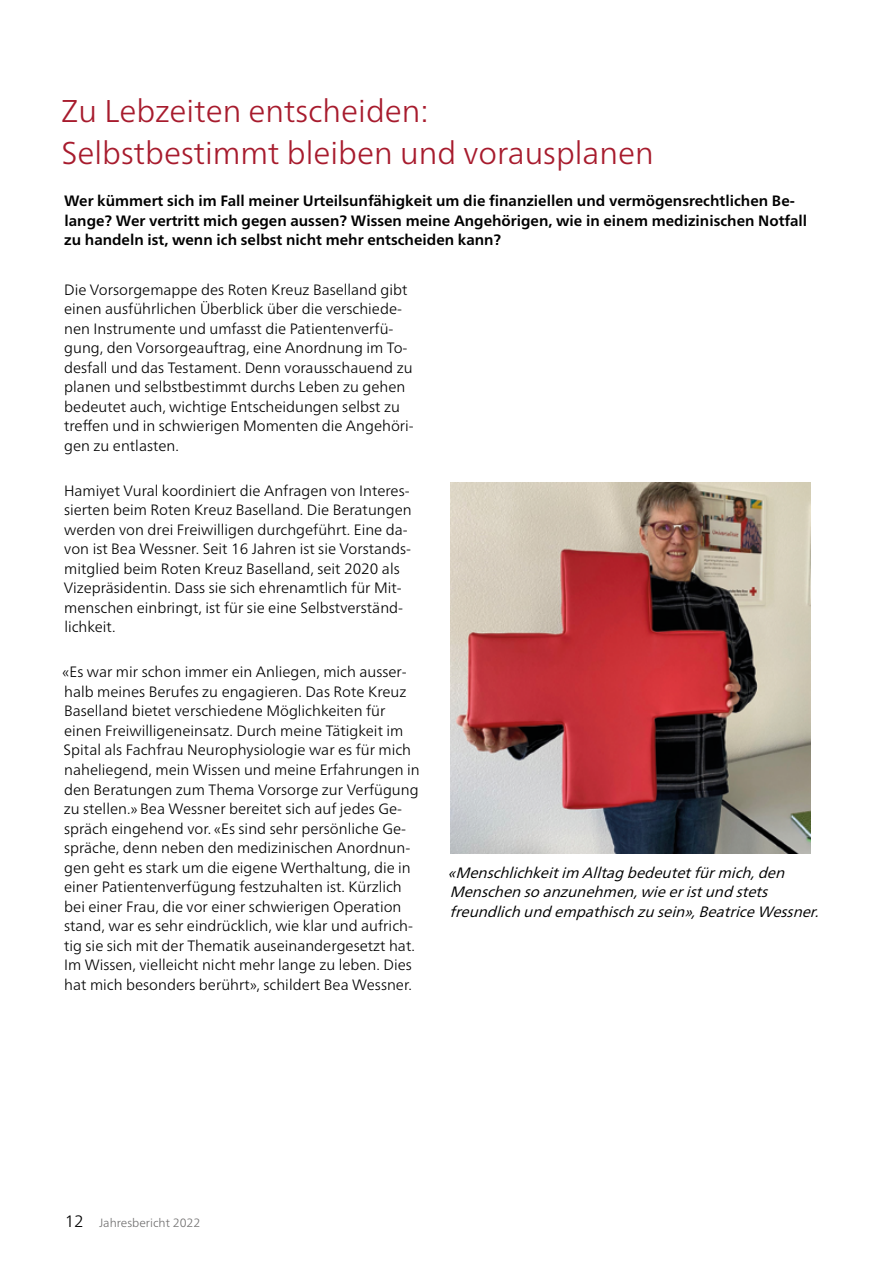
<style>
.page{position:relative;width:893px;height:1263px;background:#fff}
.page>*{position:absolute;margin:0;border:0;box-sizing:border-box;transform-origin:0 0}
.t1{font:300 31.5px/42px "Frutiger Neue LTW1 G";color:#a71b2d}
.t2{font:300 15px/19.5px "Frutiger Neue LTW1 G";color:#000}
.t3{font:700 15px/19.5px "Frutiger Neue LTW1 G";color:#000}
.t4{font:italic 15px/19.5px "Frutiger Neue LTW1 G";color:#000}
.t5{font:300 12px "Frutiger Neue LTW1 G";color:#706f6f}
.s1{font-size:16.5px;color:#000}
</style>
<div class="page">
<img style="left:451px;top:483px;width:359px;height:370px">
<h1 class="t1" style="left:61px;top:89px;width:594px">Zu Lebzeiten entscheiden:<br>Selbstbestimmt bleiben und vorausplanen</h1>
<p class="t3" style="left:64px;top:191px;width:745px">Wer kümmert sich im Fall meiner Urteilsunfähigkeit um die finanziellen und vermögensrechtlichen Be&shy;lange? Wer vertritt mich gegen aussen? Wissen meine Angehörigen, wie in einem medizinischen Notfall zu handeln ist, wenn ich selbst nicht mehr entscheiden kann?</p>
<p class="t2" style="left:64px;top:280px;width:351px">Die Vorsorgemappe des Roten Kreuz Baselland gibt einen ausführlichen Überblick über die verschiede&shy;nen Instrumente und umfasst die Patientenverfü&shy;gung, den Vorsorgeauftrag, eine Anordnung im To&shy;desfall und das Testament. Denn vorausschauend zu planen und selbstbestimmt durchs Leben zu gehen bedeutet auch, wichtige Entscheidungen selbst zu treffen und in schwierigen Momenten die Angehöri&shy;gen zu entlasten.</p>
<p class="t2" style="left:64px;top:481px;width:349px">Hamiyet Vural koordiniert die Anfragen von Interes&shy;sierten beim Roten Kreuz Baselland. Die Beratungen werden von drei Freiwilligen durchgeführt. Eine da&shy;von ist Bea Wessner. Seit 16 Jahren ist sie Vorstands&shy;mitglied beim Roten Kreuz Baselland, seit 2020 als Vizepräsidentin. Dass sie sich ehrenamtlich für Mit&shy;menschen einbringt, ist für sie eine Selbstverständ&shy;lichkeit.</p>
<p class="t2" style="left:62px;top:662px;width:359px">«Es war mir schon immer ein Anliegen, mich ausser&shy;halb meines Berufes zu engagieren. Das Rote Kreuz Baselland bietet verschiedene Möglichkeiten für einen Freiwilligeneinsatz. Durch meine Tätigkeit im Spital als Fachfrau Neurophysiologie war es für mich naheliegend, mein Wissen und meine Erfahrungen in den Beratungen zum Thema Vorsorge zur Verfügung zu stellen.» Bea Wessner bereitet sich auf jedes Ge&shy;spräch eingehend vor. «Es sind sehr persönliche Ge&shy;spräche, denn neben den medizinischen Anordnun&shy;gen geht es stark um die eigene Werthaltung, die in einer Patientenverfügung festzuhalten ist. Kürzlich bei einer Frau, die vor einer schwierigen Operation stand, war es sehr eindrücklich, wie klar und aufrich&shy;tig sie sich mit der Thematik auseinandergesetzt hat.<br>Im Wissen, vielleicht nicht mehr lange zu leben. Dies hat mich besonders berührt», schildert Bea Wessner.</p>
<p class="t4" style="left:448px;top:863px;width:377px">«Menschlichkeitim Alltag bedeutetfürmich,den<br>Menschen so anzunehmen,wieeristund stets freundlich und empathisch zu sein»,BeatriceWessner.</p>
<p class="t5" style="left:65px;top:1215px;width:137px"><span class="s1">12</span> Jahresbericht 2022</p>
</div>
